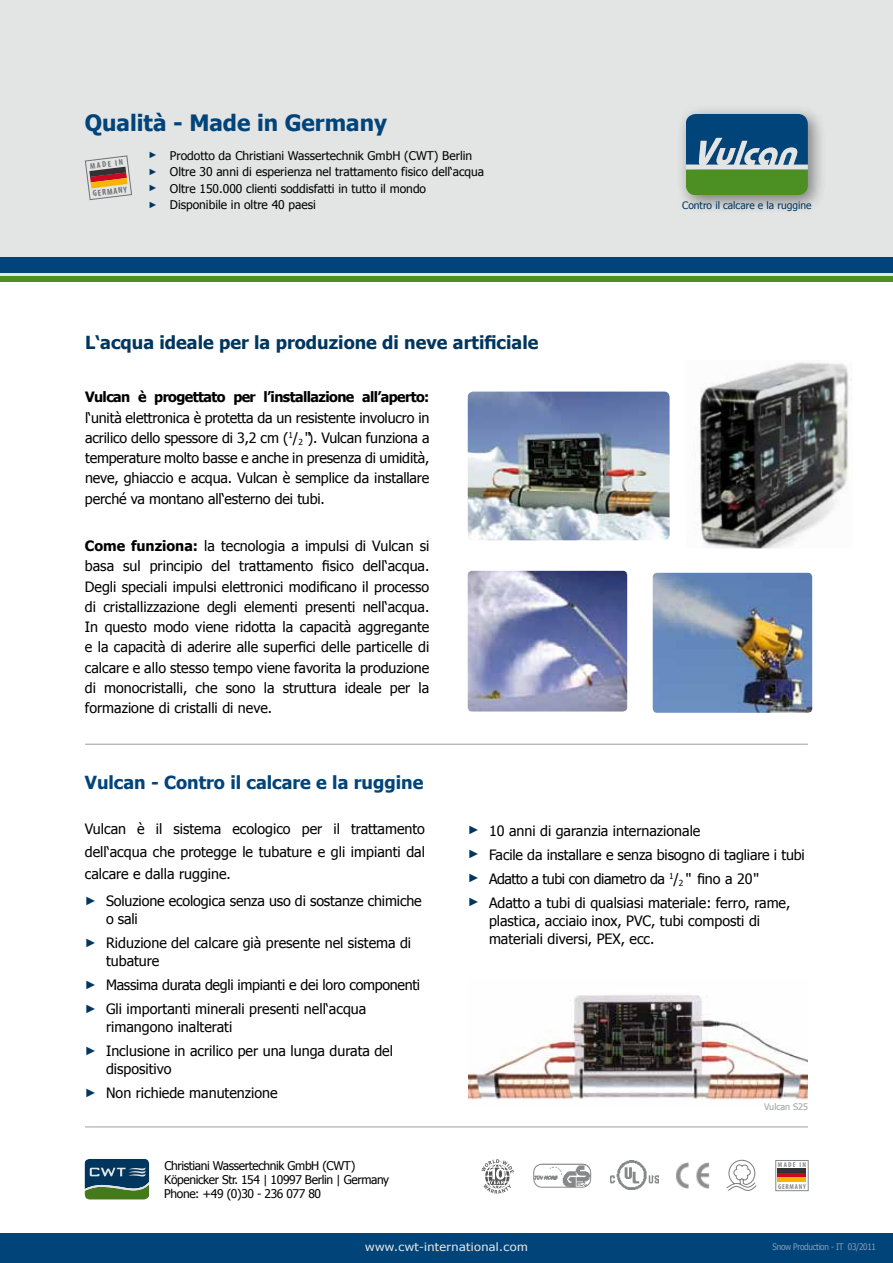
<style>
.page{position:relative;width:893px;height:1263px;background:#fff}
.page>*{position:absolute;margin:0;border:0;box-sizing:border-box;transform-origin:0 0}
.t1{font:700 22.5px "Tahoma";color:#00447a}
.t2{font:700 18px "Tahoma";color:#00365e}
.t3{font:700 18px "Tahoma";color:#00447a}
.t4{font:14.25px/20.2px "Tahoma";color:#000}
.t5{font:14.25px/24px "Tahoma";letter-spacing:-.02em;color:#000}
.t6{font:700 14.25px "Tahoma";letter-spacing:-.04em;color:#000}
.t7{font:12px/16.5px "Tahoma";color:#000}
.t8{font:12px/14.2px "Tahoma";letter-spacing:-.03em;color:#000}
.t9{font:11.55px "Tahoma";letter-spacing:.03em;color:#e3e4e4;scale:1.11 1}
.t10{font:10.2px "Tahoma";color:#00365e}
.t11{font:9px "Tahoma";letter-spacing:-.03em;color:#849db8;scale:.9 1}
.t12{font:9px "Tahoma";color:#9c9e9f}
.t13{font:700 condensed 8.7px "Myriad Pro";color:#707172}
.t14{font:700 condensed 8.25px "Myriad Pro";color:#707172}
.t15{font:700 condensed 7.05px "Myriad Pro";letter-spacing:.1em;color:#87888a}
.s1{font-family:"Arial";font-size:9px;color:#00365e}
.s2{font-style:italic}
.s3{font-weight:700}
.s4{font-family:"Arial";font-size:12px;color:#00365e}
</style>
<div class="page">
<div style="left:0;top:0;width:893px;height:261px;background:#e3e4e4"></div>
<div style="left:0;top:257px;width:893px;height:18px;background:#00447a"></div>
<hr style="left:0;top:274px;width:893px;height:3px;background:#e3e4e4">
<div style="left:0;top:277px;width:893px;height:5px;background:#4c8f22"></div>
<div style="left:0;top:1233px;width:893px;height:30px;background:#00447a"></div>
<svg style="left:85px;top:1159px;width:64px;height:40px;background:#305f5f"></svg>
<img style="left:653px;top:573px;width:159px;height:140px">
<img style="left:468px;top:571px;width:159px;height:140px">
<img style="left:468px;top:392px;width:202px;height:148px">
<img style="left:699px;top:362px;width:150px;height:187px">
<svg style="left:481px;top:1159px;width:33px;height:35px"></svg>
<img style="left:676px;top:1163px;width:33px;height:25px">
<img style="left:611px;top:1160px;width:48px;height:29px">
<svg style="left:775px;top:1160px;width:34px;height:31px"></svg>
<hr style="left:778px;top:1173px;width:28px;height:4px;background:#cd071e">
<div style="left:778px;top:1168px;width:28px;height:5px;background:#323234"></div>
<div style="left:778px;top:1177px;width:28px;height:5px;background:#f9b400"></div>
<img style="left:534px;top:1164px;width:57px;height:23px">
<div style="left:533px;top:1164px;width:58px;height:24px;border:1px solid #87888a;border-radius:9px"></div>
<svg style="left:726px;top:1160px;width:31px;height:31px"></svg>
<hr style="left:85px;top:744px;width:723px;height:1px;background:#9c9e9f">
<hr style="left:85px;top:1126px;width:723px;height:1px;background:#9c9e9f">
<div style="left:676px;top:104px;width:150px;height:109px;background:#000;opacity:.45"></div>
<svg style="left:686px;top:114px;width:122px;height:81px"></svg>
<svg style="left:85px;top:155px;width:47px;height:45px"></svg>
<img style="left:468px;top:995px;width:340px;height:105px">
<h1 class="t1" style="left:85px;top:107px;width:304px">Qualità - Made in Germany</h1>
<p class="t7" style="left:149px;top:147px;width:337px"><span class="s1">►</span> Prodotto da Christiani Wassertechnik GmbH (CWT) Berlin <span class="s1">►</span> Oltre 30 anni di esperienza nel trattamento fisico dell‘acqua <span class="s1">►</span> Oltre 150.000 clienti soddisfatti in tutto il mondo<br><span class="s1">►</span> Disponibile in oltre 40 paesi</p>
<p class="t14" style="left:90px;top:161px;width:35px;rotate:-7deg">MADE IN</p>
<p class="t13" style="left:92px;top:188px;width:36px;rotate:-7deg">GERMANY</p>
<p class="t2" style="left:85px;top:330px;width:455px">L‘acqua ideale per la produzione di neve artificiale</p>
<p class="t6" style="left:85px;top:387px;width:346px">Vulcan è progettato per l’installazione all’aperto:</p>
<p class="t4" style="left:85px;top:407px;width:346px;text-align:justify">l‘unità elettronica è protetta da un resistente involucro in acrilico dello spessore di 3,2 cm (<sup>1</sup>/<sub>2</sub><span class="s2">“</span>). Vulcan funziona a temperature molto basse e anche in presenza di umidità, neve, ghiaccio e acqua. Vulcan è semplice da installare perché va montano all‘esterno dei tubi.</p>
<p class="t4" style="left:85px;top:535px;width:346px;text-align:justify"><span class="s3">Come funziona:</span> la tecnologia a impulsi di Vulcan si basa sul principio del trattamento fisico dell‘acqua.<br>Degli speciali impulsi elettronici modificano il processo di cristallizzazione degli elementi presenti nell‘acqua.<br>In questo modo viene ridotta la capacità aggregante e la capacità di aderire alle superfici delle particelle di calcare e allo stesso tempo viene favorita la produzione di monocristalli, che sono la struttura ideale per la formazione di cristalli di neve.</p>
<p class="t10" style="left:682px;top:199px;width:131px">Contro il calcare e la ruggine</p>
<p class="t3" style="left:85px;top:770px;width:340px">Vulcan - Contro il calcare e la ruggine</p>
<p class="t4" style="left:85px;top:817px;width:342px;line-height:22.5px;text-align:justify">Vulcan è il sistema ecologico per il trattamento dell‘acqua che protegge le tubature e gli impianti dal calcare e dalla ruggine.</p>
<p class="t4" style="left:106px;top:891px;width:317px;line-height:18px;text-indent:-21px"><span class="s4">►</span> Soluzione ecologica senza uso di sostanze chimiche o sali</p>
<p class="t4" style="left:106px;top:933px;width:307px;line-height:18px;text-indent:-21px"><span class="s4">►</span> Riduzione del calcare già presente nel sistema di tubature</p>
<p class="t5" style="left:85px;top:972px;width:337px"><span class="s4">►</span> Massima durata degli impianti e dei loro componenti <span class="s4">►</span> Gli importanti minerali presenti nell‘acqua</p>
<p class="t4" style="left:85px;top:1014px;width:310px;line-height:24px;text-indent:21px">rimangono inalterati<br><span class="s4">►</span> Inclusione in acrilico per una lunga durata del</p>
<p class="t4" style="left:85px;top:1056px;width:194px;line-height:24px;text-indent:21px">dispositivo<br><span class="s4">►</span> Non richiede manutenzione</p>
<p class="t8" style="left:164px;top:1158px;width:226px">Christiani Wassertechnik GmbH (CWT)<br>Köpenicker Str. 154 | 10997 Berlin | Germany<br>Phone: +49 (0)30 - 236 077 80</p>
<p class="t4" style="left:468px;top:818px;width:339px;line-height:24px"><span class="s4">►</span> 10 anni di garanzia internazionale<br><span class="s4">►</span> Facile da installare e senza bisogno di tagliare i tubi <span class="s4">►</span> Adatto a tubi con diametro da <sup>1</sup>/<sub>2</sub><span class="s2">“</span> fino a 20<span class="s2">“<br></span><span class="s4">►</span> Adatto a tubi di qualsiasi materiale: ferro, rame,</p>
<p class="t4" style="left:489px;top:911px;width:273px;line-height:18px">plastica, acciaio inox, PVC, tubi composti di materiali diversi, PEX, ecc.</p>
<p class="t12" style="left:764px;top:1101px;width:45px">Vulcan S25</p>
<p class="t15" style="left:778px;top:1160px;width:30px">MADE IN</p>
<p class="t15" style="left:778px;top:1182px;width:29px">GERMANY</p>
<p class="t9" style="left:365px;top:1239px;width:148px">www.cwt-international.com</p>
<p class="t11" style="left:772px;top:1240px;width:117px">Snow Production - IT 03/2011</p>
</div>
